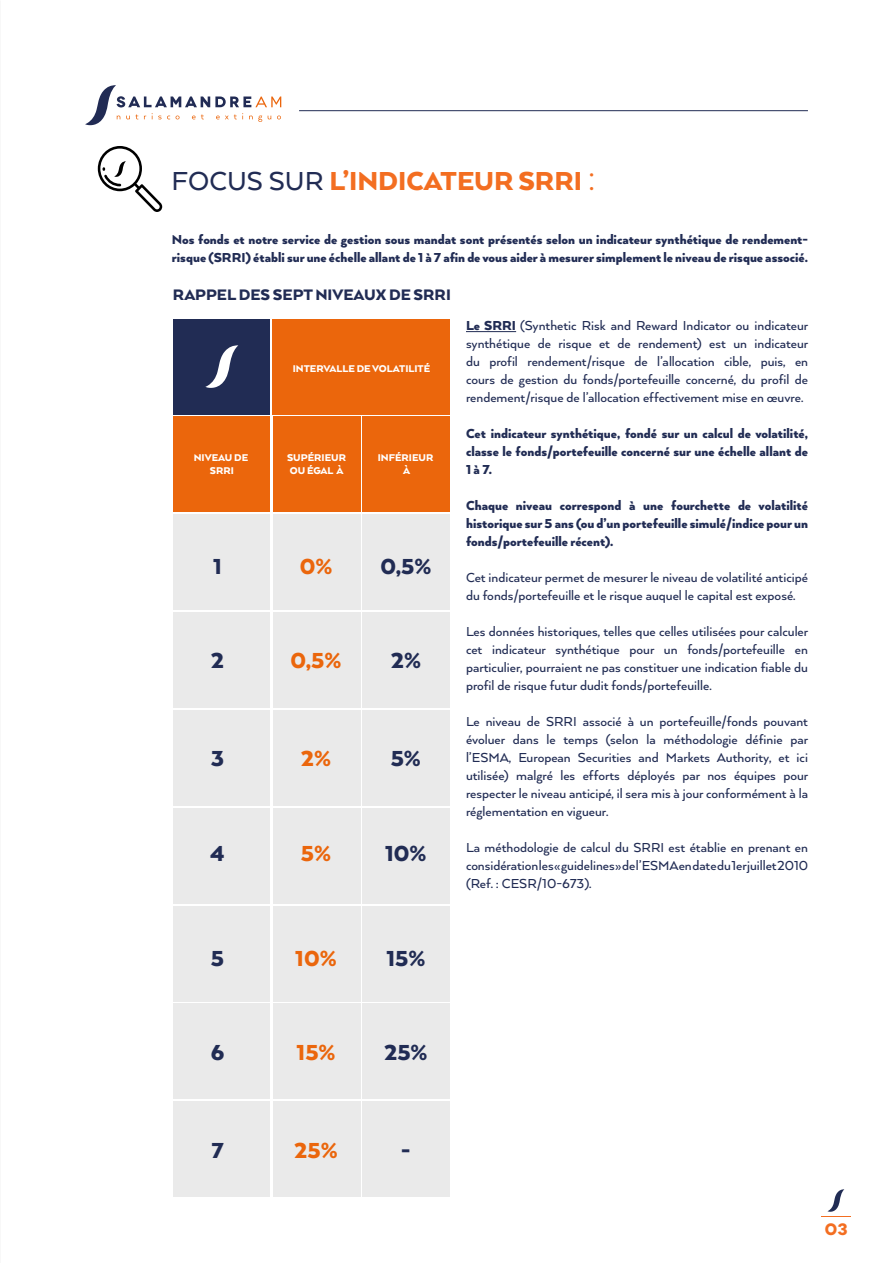
<style>
.page{position:relative;width:893px;height:1263px;background:#fff}
.page>*{position:absolute;margin:0;border:0;box-sizing:border-box;transform-origin:0 0}
.t1{font:900 30px "Arquitecta";color:#f36e21}
.t2{font:900 25.05px "Arquitecta";color:#212c54}
.t3{font:900 25.05px "Arquitecta";color:#eb660c}
.t4{font:900 17.55px "Arquitecta";color:#212c54}
.t5{font:700 16.5px "Novecentowide";color:#f36e21}
.t6{font:500 15px/18px "Arquitecta";color:#212c54;text-align:justify}
.t7{font:900 15px/18px "Arquitecta";color:#212c54;text-align:justify}
.t8{font:900 11.25px/13.5px "Arquitecta";color:#fff;text-align:center}
.s1{font-weight:500;color:#212c54}
.s2{font-weight:500}
.s3{font-weight:900}
</style>
<div class="page">
<svg style="left:85px;top:85px;width:196px;height:40px"></svg>
<hr style="left:299px;top:110px;width:509px;height:1px;background:#212c54">
<svg style="left:821px;top:1189px;width:29px;height:28px"></svg>
<hr style="left:466px;top:331px;width:50px;height:1px;background:#212c54">
<div style="left:173px;top:416px;width:97px;height:96px;background:#eb660c"></div>
<div style="left:173px;top:319px;width:97px;height:96px;background:#212c54"></div>
<div style="left:173px;top:514px;width:97px;height:96px;background:#eaeaea"></div>
<div style="left:273px;top:416px;width:87px;height:96px;background:#eb660c"></div>
<div style="left:273px;top:319px;width:177px;height:96px;background:#eb660c"></div>
<div style="left:273px;top:514px;width:87px;height:96px;background:#eaeaea"></div>
<div style="left:273px;top:612px;width:87px;height:96px;background:#eaeaea"></div>
<div style="left:273px;top:710px;width:87px;height:96px;background:#eaeaea"></div>
<div style="left:273px;top:808px;width:87px;height:96px;background:#eaeaea"></div>
<div style="left:173px;top:612px;width:97px;height:96px;background:#eaeaea"></div>
<div style="left:173px;top:710px;width:97px;height:96px;background:#eaeaea"></div>
<div style="left:173px;top:808px;width:97px;height:96px;background:#eaeaea"></div>
<div style="left:362px;top:416px;width:88px;height:96px;background:#eb660c"></div>
<div style="left:362px;top:514px;width:88px;height:96px;background:#eaeaea"></div>
<div style="left:362px;top:612px;width:88px;height:96px;background:#eaeaea"></div>
<div style="left:362px;top:710px;width:88px;height:96px;background:#eaeaea"></div>
<div style="left:362px;top:808px;width:88px;height:96px;background:#eaeaea"></div>
<div style="left:173px;top:906px;width:97px;height:95px;background:#eaeaea"></div>
<div style="left:273px;top:906px;width:87px;height:95px;background:#eaeaea"></div>
<div style="left:273px;top:1003px;width:87px;height:96px;background:#eaeaea"></div>
<div style="left:273px;top:1101px;width:87px;height:96px;background:#eaeaea"></div>
<div style="left:173px;top:1003px;width:97px;height:96px;background:#eaeaea"></div>
<div style="left:173px;top:1101px;width:97px;height:96px;background:#eaeaea"></div>
<div style="left:362px;top:906px;width:88px;height:95px;background:#eaeaea"></div>
<div style="left:362px;top:1003px;width:88px;height:96px;background:#eaeaea"></div>
<div style="left:362px;top:1101px;width:88px;height:96px;background:#eaeaea"></div>
<svg style="left:205px;top:345px;width:33px;height:43px"></svg>
<svg style="left:98px;top:146px;width:64px;height:66px"></svg>
<p class="t1" style="left:172px;top:163px;width:425px"><span class="s1">FOCUS SUR</span> L’INDICATEUR SRRI <span class="s2">:</span></p>
<p class="t7" style="left:172px;top:230px;width:638px">Nos fonds et notre service de gestion sous mandat sont présentés selon un indicateur synthétique de rendement&shy;risque (SRRI) établi sur une échelle allant de 1 à 7 afin de vous aider à mesurer simplement le niveau de risque associé.</p>
<p class="t4" style="left:173px;top:284px;width:279px">RAPPEL DES SEPT NIVEAUX DE SRRI</p>
<p class="t8" style="left:293px;top:362px;width:139px">INTERVALLE DE VOLATILITÉ</p>
<p class="t8" style="left:194px;top:450px;width:56px">NIVEAU DE<br>SRRI</p>
<p class="t8" style="left:287px;top:450px;width:60px;text-align:left">SUPÉRIEUR<br>OU ÉGAL À</p>
<p class="t8" style="left:378px;top:450px;width:57px">INFÉRIEUR<br>À</p>
<p class="t2" style="left:213px;top:551px;width:10px">1</p>
<p class="t3" style="left:300px;top:551px;width:34px">0%</p>
<p class="t2" style="left:380px;top:551px;width:52px">0,5%</p>
<p class="t2" style="left:211px;top:645px;width:15px">2</p>
<p class="t3" style="left:291px;top:645px;width:52px">0,5%</p>
<p class="t2" style="left:391px;top:645px;width:32px">2%</p>
<p class="t2" style="left:211px;top:743px;width:15px">3</p>
<p class="t3" style="left:301px;top:743px;width:32px">2%</p>
<p class="t2" style="left:391px;top:743px;width:32px">5%</p>
<p class="t2" style="left:210px;top:838px;width:16px">4</p>
<p class="t3" style="left:301px;top:838px;width:32px">5%</p>
<p class="t2" style="left:385px;top:838px;width:43px">10%</p>
<p class="t6" style="left:466px;top:316px;width:344px"><span class="s3">Le SRRI</span> (Synthetic Risk and Reward Indicator ou indicateur synthétique de risque et de rendement) est un indicateur du profil rendement/risque de l’allocation cible, puis, en cours de gestion du fonds/portefeuille concerné, du profil de rendement/risque de l’allocation effectivement mise en œuvre.</p>
<p class="t7" style="left:466px;top:424px;width:344px">Cet indicateur synthétique, fondé sur un calcul de volatilité, classe le fonds/portefeuille concerné sur une échelle allant de 1 à 7.</p>
<p class="t7" style="left:466px;top:496px;width:344px">Chaque niveau correspond à une fourchette de volatilité historique sur 5 ans (ou d’un portefeuille simulé/indice pour un fonds/portefeuille récent).</p>
<p class="t6" style="left:466px;top:568px;width:343px">Cet indicateur permet de mesurer le niveau de volatilité anticipé du fonds/portefeuille et le risque auquel le capital est exposé.</p>
<p class="t6" style="left:466px;top:622px;width:344px">Les données historiques, telles que celles utilisées pour calculer cet indicateur synthétique pour un fonds/portefeuille en particulier, pourraient ne pas constituer une indication fiable du profil de risque futur dudit fonds/portefeuille.</p>
<p class="t6" style="left:466px;top:712px;width:344px">Le niveau de SRRI associé à un portefeuille/fonds pouvant évoluer dans le temps (selon la méthodologie définie par l’ESMA, European Securities and Markets Authority, et ici utilisée) malgré les efforts déployés par nos équipes pour respecter le niveau anticipé, il sera mis à jour conformément à la réglementation en vigueur.</p>
<p class="t6" style="left:466px;top:838px;width:344px">La méthodologie de calcul du SRRI est établie en prenant en considération les « guidelines » de l’ESMA en date du 1er juillet 2010 (Ref. : CESR/10-673).</p>
<p class="t2" style="left:211px;top:942px;width:15px">5</p>
<p class="t3" style="left:295px;top:942px;width:43px">10%</p>
<p class="t2" style="left:386px;top:942px;width:40px">15%</p>
<p class="t2" style="left:211px;top:1037px;width:15px">6</p>
<p class="t3" style="left:296px;top:1037px;width:40px">15%</p>
<p class="t2" style="left:384px;top:1037px;width:45px">25%</p>
<p class="t2" style="left:211px;top:1134px;width:14px">7</p>
<p class="t3" style="left:294px;top:1134px;width:45px">25%</p>
<p class="t2" style="left:401px;top:1134px;width:11px">-</p>
<p class="t5" style="left:825px;top:1219px;width:24px">03</p>
</div>
